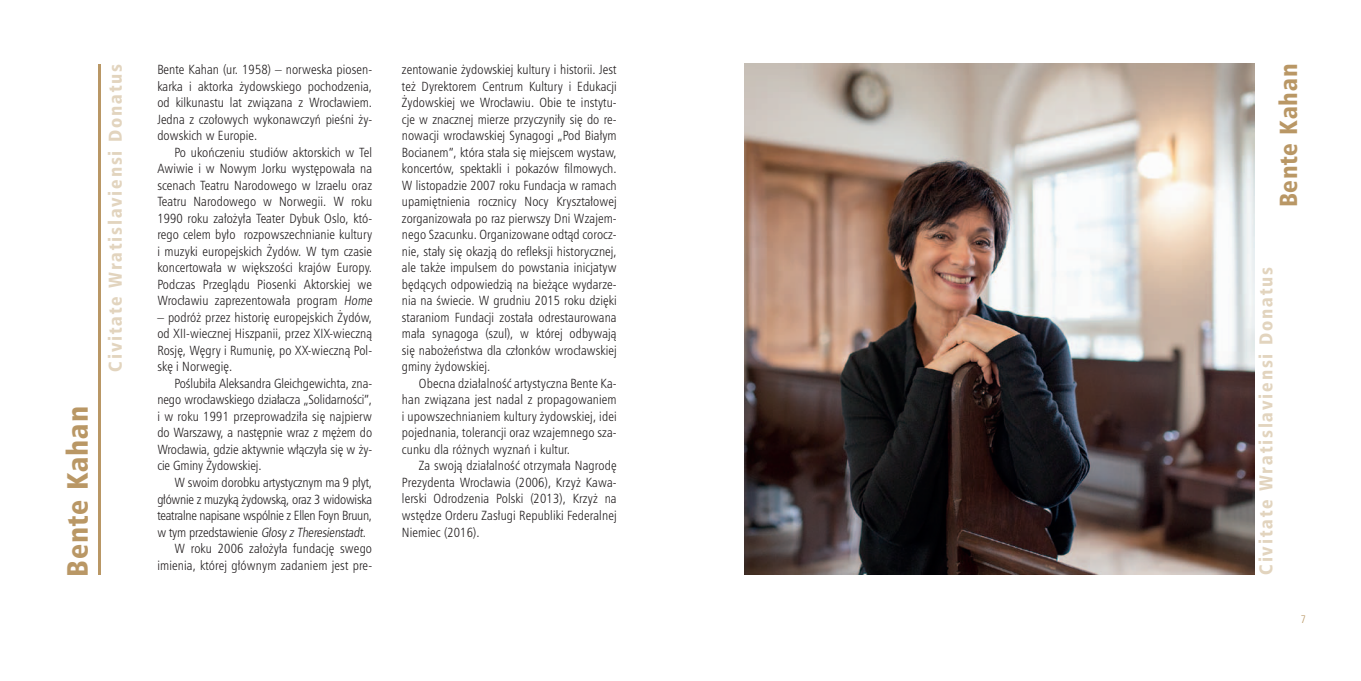
<style>
.page{position:relative;width:1361px;height:681px;background:#fff}
.page>*{position:absolute;margin:0;border:0;box-sizing:border-box;transform-origin:0 0}
.t1{font:28.5px "Humnst 777 Blk Cn PL";letter-spacing:.03em;color:#b99765}
.t2{font:24px "Humnst 777 Blk Cn PL";letter-spacing:.03em;color:#b99765}
.t3{font:18px "Humnst 777 Blk Cn PL";letter-spacing:.1em;color:#e2d4be}
.t4{font:12.75px/16.5px "Humnst 777 Lt Cn PL";letter-spacing:.005em;color:#231f20;text-align:justify}
.t5{font:12.75px "Humnst 777 Lt Cn PL";letter-spacing:-.02em;color:#231f20}
.t6{font:10.5px "Humnst 777 Lt Cn PL";color:#b99765}
</style>
<div class="page">
<hr style="left:98px;top:64px;width:2px;height:511px;background:#b99765">
<img style="left:744px;top:64px;width:510px;height:510px">
<h1 class="t1" style="left:59px;top:576px;width:172px;rotate:-90deg">Bente Kahan</h1>
<h3 class="t3" style="left:104px;top:371px;width:309px;rotate:-90deg">Civitate Wratislaviensi Donatus</h3>
<p class="t4" style="left:157px;top:61px;width:216px">Bente Kahan (ur. 1958) – norweska piosen&shy;karka i aktorka żydowskiego pochodzenia, od kilkunastu lat związana z Wrocławiem.<br>Jedna z czołowych wykonawczyń pieśni ży&shy;dowskich w Europie.</p>
<p class="t4" style="left:157px;top:143px;width:218px;text-align:left;text-indent:17px">Po ukończeniu studiów aktorskich w Tel Awiwie i w Nowym Jorku występowała na scenach Teatru Narodowego w Izraelu oraz Teatru Narodowego w Norwegii. W roku 1990 roku założyła Teater Dybuk Oslo, któ&shy;rego celem było rozpowszechnianie kultury i muzyki europejskich Żydów. W tym czasie koncertowała w większości krajów Europy.<br>Podczas Przeglądu Piosenki Aktorskiej we Wrocławiu zaprezentowała program Home</p>
<p class="t4" style="left:157px;top:308px;width:216px">– podróż przez historię europejskich Żydów, od XII-wiecznej Hiszpanii, przez XIX-wieczną Rosję, Węgry i Rumunię, po XX-wieczną Pol&shy;skę i Norwegię.</p>
<p class="t4" style="left:157px;top:374px;width:216px;text-indent:17px">Poślubiła Aleksandra Gleichgewichta, zna&shy;nego wrocławskiego działacza „Solidarności”, i w roku 1991 przeprowadziła się najpierw do Warszawy, a następnie wraz z mężem do Wrocławia, gdzie aktywnie włączyła się w ży&shy;cie Gminy Żydowskiej.</p>
<p class="t4" style="left:174px;top:473px;width:199px">W swoim dorobku artystycznym ma 9 płyt,</p>
<p class="t5" style="left:157px;top:490px;width:216px">głównie z muzyką żydowską, oraz 3 widowiska</p>
<p class="t5" style="left:157px;top:507px;width:216px">teatralne napisane wspólnie z Ellen Foyn Bruun,</p>
<p class="t4" style="left:157px;top:523px;width:210px">w ty m p rz e d sta w i e n i e Głosy z Theresienstadt.</p>
<p class="t4" style="left:174px;top:539px;width:199px">W roku 2006 założyła fundację swego</p>
<p class="t4" style="left:157px;top:556px;width:216px">imienia, której głównym zadaniem jest pre-</p>
<p class="t4" style="left:402px;top:61px;width:216px">zentowanie żydowskiej kultury i historii. Jest też Dyrektorem Centrum Kultury i Edukacji Żydowskiej we Wrocławiu. Obie te instytu&shy;cje w znacznej mierze przyczyniły się do re&shy;nowacji wrocławskiej Synagogi „Pod Białym Bocianem”, która stała się miejscem wystaw, koncertów, spektakli i pokazów filmowych.<br>W listopadzie 2007 roku Fundacja w ramach upamiętnienia rocznicy Nocy Kryształowej zorganizowała po raz pierwszy Dni Wzajem&shy;nego Szacunku. Organizowane odtąd corocz&shy;nie, stały się okazją do refleksji historycznej, ale także impulsem do powstania inicjatyw będących odpowiedzią na bieżące wydarze&shy;nia na świecie. W grudniu 2015 roku dzięki staraniom Fundacji została odrestaurowana mała synagoga (szul), w której odbywają się nabożeństwa dla członków wrocławskiej gminy żydowskiej.</p>
<p class="t4" style="left:402px;top:374px;width:216px;text-indent:17px">Obecna działalność artystyczna Bente Ka&shy;han związana jest nadal z propagowaniem i upowszechnianiem kultury żydowskiej, idei pojednania, tolerancji oraz wzajemnego sza&shy;cunku dla różnych wyznań i kultur.</p>
<p class="t4" style="left:402px;top:457px;width:216px;text-indent:17px">Za swoją działalność otrzymała Nagrodę Prezydenta Wrocławia (2006), Krzyż Kawa&shy;lerski Odrodzenia Polski (2013), Krzyż na wstędze Orderu Zasługi Republiki Federalnej Niemiec (2016).</p>
<h2 class="t2" style="left:1272px;top:207px;width:145px;rotate:-90deg">Bente Kahan</h2>
<h3 class="t3" style="left:1254px;top:574px;width:309px;rotate:-90deg">Civitate Wratislaviensi Donatus</h3>
<p class="t6" style="left:1300px;top:612px;width:7px">7</p>
</div>
